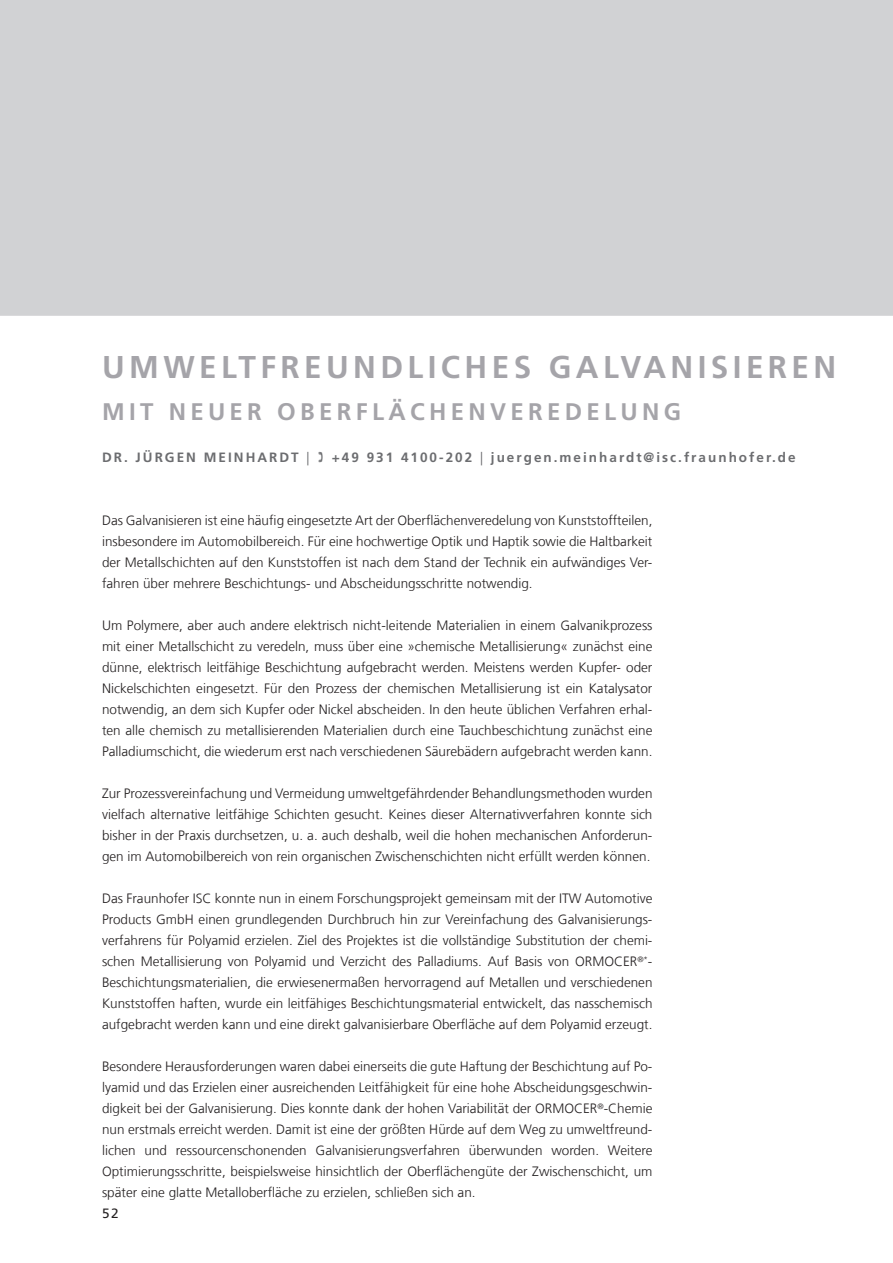
<style>
.page{position:relative;width:893px;height:1263px;background:#fff}
.page>*{position:absolute;margin:0;border:0;box-sizing:border-box;transform-origin:0 0}
._08_Kolumne{font:700 31.5px "Frutiger LT Com";letter-spacing:.14em;color:#a5a4a9}
._08_Kolumne-2{font:700 24px "Frutiger LT Com";letter-spacing:.18em;color:#a5a4a9}
._06_Fließtext{font:300 13.5px/21px "Frutiger LT Com";color:#231f20;text-align:justify}
._08_Kolumne-3{font:700 13.5px "Frutiger LT Com";letter-spacing:.15em;color:#6c6d70}
.t1{font:13.5px "Frutiger LT Com";color:#231f20}
.s1{font-weight:300}
</style>
<div class="page">
<div style="left:0;top:0;width:893px;height:316px;background:#d1d2d4"></div>
<p class="_08_Kolumne" style="left:102px;top:349px;width:736px">UMWELTFREUNDLICHES GALVANISIEREN</p>
<p class="_08_Kolumne-2" style="left:102px;top:398px;width:580px">MIT NEUER OBERFLÄCHENVEREDELUNG</p>
<p class="_08_Kolumne-3" style="left:102px;top:449px;width:209px">DR. JÜRGEN MEINHARDT <span class="s1">|</span></p>
<p class="_08_Kolumne-3" style="left:332px;top:449px;width:465px">+49 931 4100-202 <span class="s1">|</span> juergen.meinhardt@isc.fraunhofer.de</p>
<p class="_06_Fließtext" style="left:102px;top:510px;width:552px">Das Galvanisieren ist eine häufig eingesetzte Art der Oberflächenveredelung von Kunststoffteilen, insbesondere im Automobilbereich. Für eine hochwertige Optik und Haptik sowie die Haltbarkeit der Metallschichten auf den Kunststoffen ist nach dem Stand der Technik ein aufwändiges Ver&shy;fahren über mehrere Beschichtungs- und Abscheidungsschritte notwendig.</p>
<p class="_06_Fließtext" style="left:102px;top:615px;width:552px">Um Polymere, aber auch andere elektrisch nicht-leitende Materialien in einem Galvanikprozess mit einer Metallschicht zu veredeln, muss über eine »chemische Metallisierung« zunächst eine dünne, elektrisch leitfähige Beschichtung aufgebracht werden. Meistens werden Kupfer- oder Nickelschichten eingesetzt. Für den Prozess der chemischen Metallisierung ist ein Katalysator notwendig, an dem sich Kupfer oder Nickel abscheiden. In den heute üblichen Verfahren erhal&shy;ten alle chemisch zu metallisierenden Materialien durch eine Tauchbeschichtung zunächst eine Palladiumschicht, die wiederum erst nach verschiedenen Säurebädern aufgebracht werden kann.</p>
<p class="_06_Fließtext" style="left:102px;top:783px;width:552px">Zur Prozessvereinfachung und Vermeidung umweltgefährdender Behandlungsmethoden wurden vielfach alternative leitfähige Schichten gesucht. Keines dieser Alternativverfahren konnte sich bisher in der Praxis durchsetzen, u. a. auch deshalb, weil die hohen mechanischen Anforderun&shy;gen im Automobilbereich von rein organischen Zwischenschichten nicht erfüllt werden können.</p>
<p class="_06_Fließtext" style="left:102px;top:888px;width:552px">Das Fraunhofer ISC konnte nun in einem Forschungsprojekt gemeinsam mit der ITW Automotive Products GmbH einen grundlegenden Durchbruch hin zur Vereinfachung des Galvanisierungs&shy;verfahrens für Polyamid erzielen. Ziel des Projektes ist die vollständige Substitution der chemi&shy;schen Metallisierung von Polyamid und Verzicht des Palladiums. Auf Basis von ORMOCER<sup>®*</sup>- Beschichtungsmaterialien, die erwiesenermaßen hervorragend auf Metallen und verschiedenen Kunststoffen haften, wurde ein leitfähiges Beschichtungsmaterial entwickelt, das nasschemisch aufgebracht werden kann und eine direkt galvanisierbare Oberfläche auf dem Polyamid erzeugt.</p>
<p class="_06_Fließtext" style="left:102px;top:1056px;width:552px">Besondere Herausforderungen waren dabei einerseits die gute Haftung der Beschichtung auf Po&shy;lyamid und das Erzielen einer ausreichenden Leitfähigkeit für eine hohe Abscheidungsgeschwin&shy;digkeit bei der Galvanisierung. Dies konnte dank der hohen Variabilität der ORMOCER<sup>®</sup>-Chemie nun erstmals erreicht werden. Damit ist eine der größten Hürde auf dem Weg zu umweltfreund&shy;lichen und ressourcenschonenden Galvanisierungsverfahren überwunden worden. Weitere Optimierungsschritte, beispielsweise hinsichtlich der Oberflächengüte der Zwischenschicht, um später eine glatte Metalloberfläche zu erzielen, schließen sich an.</p>
<p class="t1" style="left:102px;top:1205px;width:18px">52</p>
</div>
